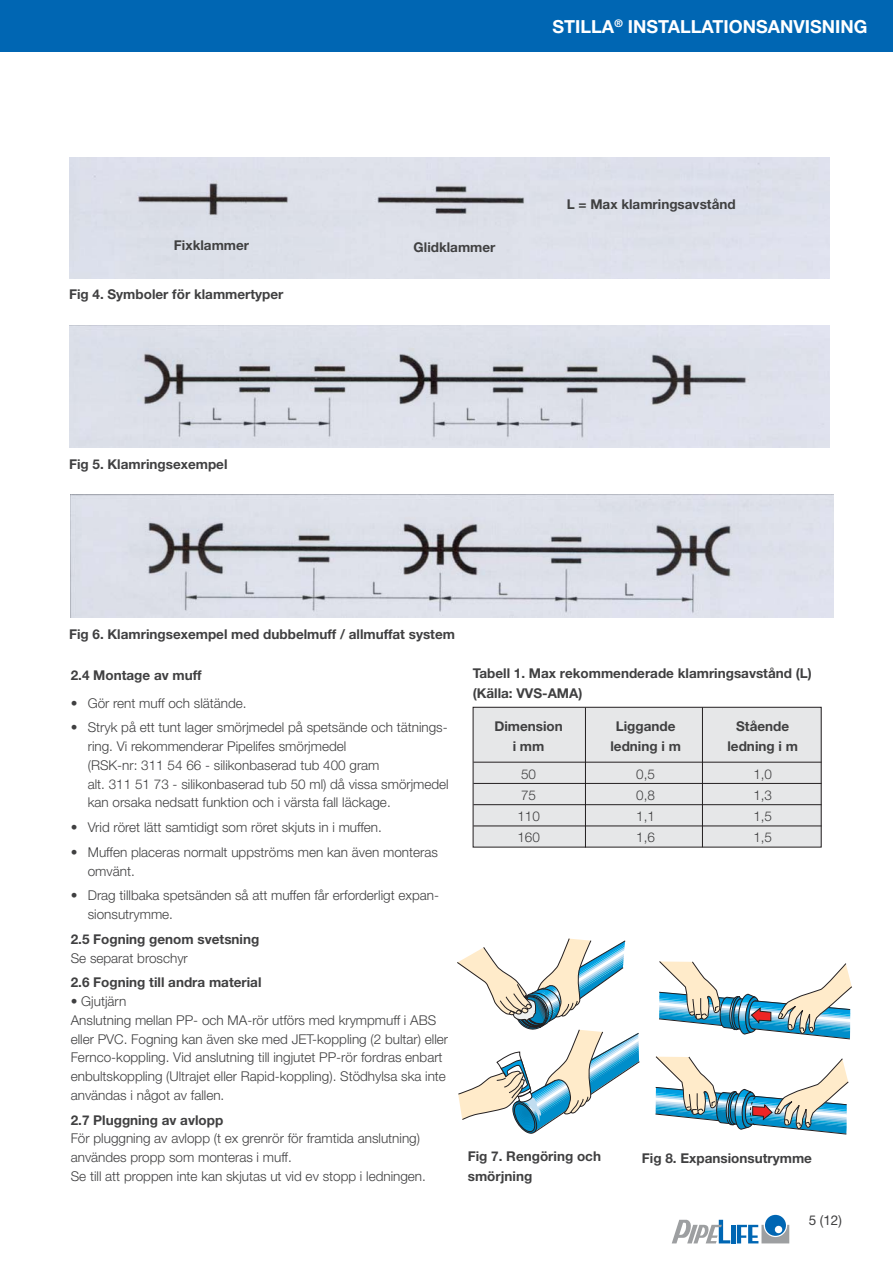
<style>
.page{position:relative;width:893px;height:1263px;background:#fff}
.page>*{position:absolute;margin:0;border:0;box-sizing:border-box;transform-origin:0 0}
.t1{font:700 18px "Helvetica Neue";color:#fff}
.t2{font:300 13.5px/18.8px "Helvetica Neue";color:#404041}
.t3{font:700 13.5px/19.5px "Helvetica Neue";color:#404041}
.t4{font:13.5px "Helvetica Neue";color:#404041}
</style>
<div class="page">
<div style="left:0;top:0;width:892px;height:51px;background:#0066b3"></div>
<hr style="left:731px;top:1225px;width:4px;height:18px;background:#0066b3">
<svg style="left:736px;top:1215px;width:53px;height:28px"></svg>
<svg style="left:672px;top:1220px;width:58px;height:23px"></svg>
<div style="left:69px;top:158px;width:760px;height:121px;background:#dde0e9"></div>
<img style="left:69px;top:326px;width:760px;height:122px">
<img style="left:70px;top:495px;width:763px;height:122px">
<div style="left:473px;top:707px;width:348px;height:140px;background:#e6e7e8"></div>
<div style="left:472px;top:707px;width:349px;height:141px;border:1px solid #231f20"></div>
<hr style="left:473px;top:762px;width:348px;height:1px;background:#231f20">
<hr style="left:473px;top:783px;width:348px;height:1px;background:#231f20">
<hr style="left:473px;top:804px;width:348px;height:1px;background:#231f20">
<hr style="left:473px;top:826px;width:348px;height:1px;background:#231f20">
<hr style="left:585px;top:708px;width:1px;height:140px;background:#231f20">
<hr style="left:702px;top:707px;width:1px;height:140px;background:#231f20">
<svg style="left:457px;top:938px;width:183px;height:196px"></svg>
<svg style="left:659px;top:961px;width:193px;height:79px"></svg>
<svg style="left:655px;top:1056px;width:194px;height:79px"></svg>
<h1 class="t1" style="left:552px;top:20px;width:316px">STILLA<sup>®</sup> INSTALLATIONSANVISNING</h1>
<p class="t3" style="left:174px;top:237px;width:77px">Fixklammer</p>
<p class="t3" style="left:413px;top:238px;width:83px">Glidklammer</p>
<p class="t3" style="left:69px;top:286px;width:216px">Fig 4. Symboler för klammertyper</p>
<p class="t3" style="left:69px;top:455px;width:160px">Fig 5. Klamringsexempel</p>
<p class="t3" style="left:69px;top:626px;width:387px">Fig 6. Klamringsexempel med dubbelmuff / allmuffat system</p>
<p class="t3" style="left:566px;top:196px;width:170px">L = Max klamringsavstånd</p>
<p class="t3" style="left:71px;top:666px;width:132px">2.4 Montage av muff</p>
<p class="t2" style="left:71px;top:695px;width:177px">• Gör rent muff och slätände.</p>
<p class="t2" style="left:88px;top:719px;width:362px;text-indent:-17px">• Stryk på ett tunt lager smörjmedel på spetsände och tätnings&shy;ring. Vi rekommenderar Pipelifes smörjmedel<br>(RSK-nr: 311 54 66 - silikonbaserad tub 400 gram<br>alt. 311 51 73 - silikonbaserad tub 50 ml) då vissa smörjmedel kan orsaka nedsatt funktion och i värsta fall läckage.</p>
<p class="t2" style="left:71px;top:819px;width:313px">• Vrid röret lätt samtidigt som röret skjuts in i muffen.</p>
<p class="t2" style="left:88px;top:844px;width:352px;text-indent:-17px">• Muffen placeras normalt uppströms men kan även monteras omvänt.</p>
<p class="t2" style="left:88px;top:887px;width:353px;text-indent:-17px">• Drag tillbaka spetsänden så att muffen får erforderligt expan&shy;sionsutrymme.</p>
<p class="t3" style="left:71px;top:930px;width:190px">2.5 Fogning genom svetsning</p>
<p class="t2" style="left:71px;top:950px;width:119px">Se separat broschyr</p>
<p class="t3" style="left:71px;top:974px;width:192px">2.6 Fogning till andra material</p>
<p class="t2" style="left:71px;top:993px;width:379px">• Gjutjärn<br>Anslutning mellan PP- och MA-rör utförs med krympmuff i ABS eller PVC. Fogning kan även ske med JET-koppling (2 bultar) eller Fernco-koppling. Vid anslutning till ingjutet PP-rör fordras enbart enbultskoppling (Ultrajet eller Rapid-koppling). Stödhylsa ska inte användas i något av fallen.</p>
<p class="t3" style="left:71px;top:1111px;width:154px">2.7 Pluggning av avlopp</p>
<p class="t2" style="left:71px;top:1130px;width:357px">För pluggning av avlopp (t ex grenrör för framtida anslutning) användes propp som monteras i muff.<br>Se till att proppen inte kan skjutas ut vid ev stopp i ledningen.</p>
<p class="t3" style="left:472px;top:665px;width:340px">Tabell 1. Max rekommenderade klamringsavstånd (L) (Källa: VVS-AMA)</p>
<p class="t3" style="left:494px;top:718px;width:70px">Dimension</p>
<p class="t3" style="left:615px;top:718px;width:61px">Liggande</p>
<p class="t3" style="left:736px;top:718px;width:55px">Stående</p>
<p class="t3" style="left:512px;top:737px;width:33px">i mm</p>
<p class="t3" style="left:610px;top:737px;width:72px">ledning i m</p>
<p class="t3" style="left:727px;top:737px;width:72px">ledning i m</p>
<p class="t2" style="left:521px;top:766px;width:17px">50</p>
<p class="t2" style="left:636px;top:766px;width:20px">0,5</p>
<p class="t2" style="left:753px;top:766px;width:20px">1,0</p>
<p class="t2" style="left:521px;top:787px;width:17px">75</p>
<p class="t2" style="left:636px;top:787px;width:20px">0,8</p>
<p class="t2" style="left:753px;top:787px;width:20px">1,3</p>
<p class="t2" style="left:517px;top:808px;width:24px">110</p>
<p class="t2" style="left:636px;top:808px;width:20px">1,1</p>
<p class="t2" style="left:753px;top:808px;width:20px">1,5</p>
<p class="t2" style="left:517px;top:829px;width:24px">160</p>
<p class="t2" style="left:636px;top:829px;width:20px">1,6</p>
<p class="t2" style="left:753px;top:829px;width:20px">1,5</p>
<p class="t3" style="left:468px;top:1148px;width:135px">Fig 7. Rengöring och smörjning</p>
<p class="t3" style="left:642px;top:1149px;width:171px">Fig 8. Expansionsutrymme</p>
<p class="t4" style="left:808px;top:1216px;width:35px">5 (12)</p>
</div>
